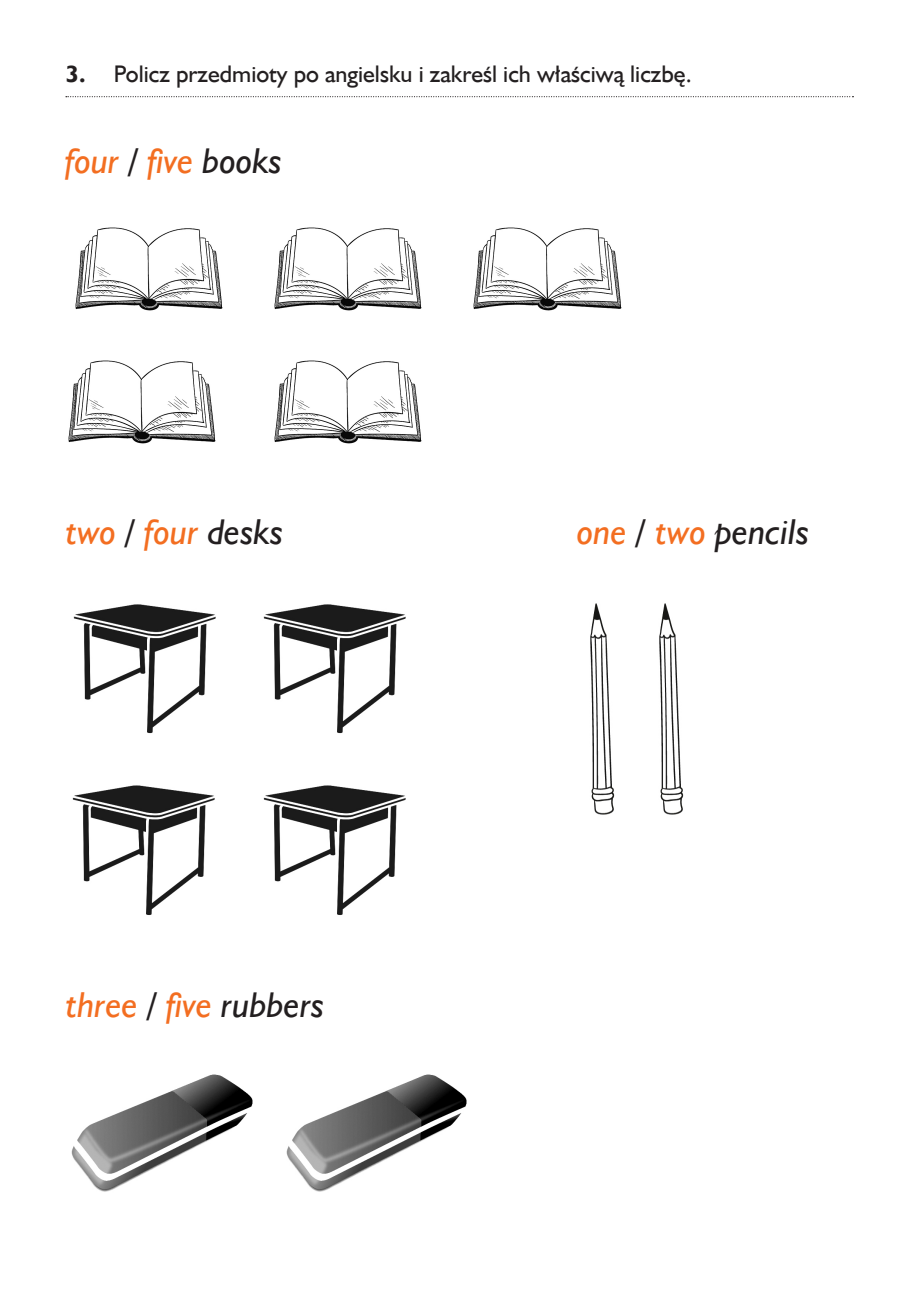
<style>
.page{position:relative;width:919px;height:1289px;background:#fff}
.page>*{position:absolute;margin:0;border:0;box-sizing:border-box;transform-origin:0 0}
.t1{font:italic 36px "Humanst 521 EU";color:#f36e21}
.t2{font:italic 36px "Humanst 521 EU";color:#231f20}
.t3{font:24px "Humanst 521 EU";color:#231f20}
.t4{font:700 24px "Humanst 521 EU";color:#231f20}
.s1{color:#231f20}
.s2{color:#f36e21}
</style>
<div class="page">
<svg style="left:66px;top:96px;width:787px;height:1px"></svg>
<img style="left:75px;top:227px;width:148px;height:84px">
<img style="left:68px;top:360px;width:148px;height:84px">
<img style="left:274px;top:227px;width:148px;height:84px">
<img style="left:274px;top:360px;width:148px;height:84px">
<img style="left:473px;top:227px;width:149px;height:84px">
<img style="left:73px;top:604px;width:143px;height:130px">
<img style="left:263px;top:604px;width:143px;height:130px">
<img style="left:72px;top:785px;width:143px;height:130px">
<img style="left:263px;top:785px;width:143px;height:130px">
<img style="left:590px;top:603px;width:25px;height:212px">
<img style="left:659px;top:603px;width:25px;height:212px">
<img style="left:71px;top:1074px;width:182px;height:118px">
<img style="left:286px;top:1074px;width:181px;height:118px">
<p class="t4" style="left:66px;top:59px;width:21px">3.</p>
<p class="t3" style="left:114px;top:59px;width:579px">Policz przedmioty po angielsku i zakreśl ich właściwą liczbę.</p>
<p class="t1" style="left:65px;top:138px;width:218px">four <span class="s1">/</span> five <span class="s1">books</span></p>
<p class="t1" style="left:65px;top:509px;width:219px">two <span class="s1">/</span> four <span class="s1">desks</span></p>
<p class="t2" style="left:577px;top:509px;width:234px"><span class="s2">one</span> / <span class="s2">two</span> pencils</p>
<p class="t1" style="left:65px;top:982px;width:260px">three <span class="s1">/</span> five <span class="s1">rubbers</span></p>
</div>
